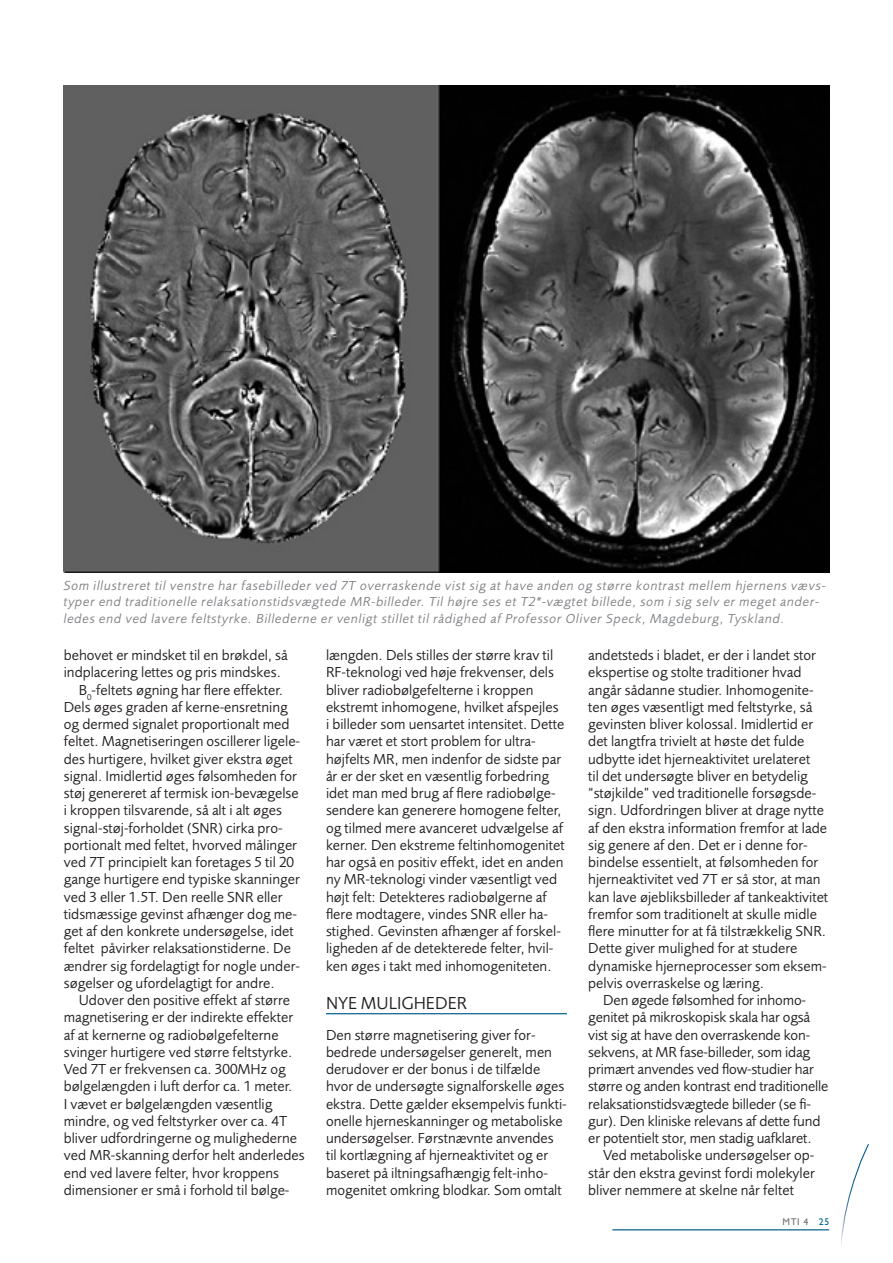
<style>
.page{position:relative;width:893px;height:1263px;background:#fff}
.page>*{position:absolute;margin:0;border:0;box-sizing:border-box;transform-origin:0 0}
.t1{font:18px "Foundry Sans";color:#231f20}
.t2{font:15px/17.2px "Foundry Sans";color:#231f20}
.t3{font:italic 13.5px/16.5px "Foundry Sans";letter-spacing:.05em;color:#808285}
.t4{font:9.75px "Gill Sans Std";color:#6c6d70}
.s1{color:#015d8e}
</style>
<div class="page">
<hr style="left:612px;top:1229px;width:217px;height:1px;background:#015d8e">
<svg style="left:841px;top:1144px;width:28px;height:103px"></svg>
<img style="left:64px;top:85px;width:765px;height:487px">
<hr style="left:326px;top:1013px;width:241px;height:1px;background:#015d8e">
<p class="t3" style="left:64px;top:577px;width:764px">Som illustreret til venstre har fasebilleder ved 7T overraskende vist sig at have anden og større kontrast mellem hjernens vævs&shy;typer end traditionelle relaksationstidsvægtede MR-billeder. Til højre ses et T2*-vægtet billede, som i sig selv er meget ander&shy;ledes end ved lavere feltstyrke. Billederne er venligt stillet til rådighed af Professor Oliver Speck, Magdeburg, Tyskland.</p>
<p class="t2" style="left:64px;top:646px;width:225px">behovet er mindsket til en brøkdel, så</p>
<p class="t2" style="left:64px;top:664px;width:219px">indplacering lettes og pris mindskes.</p>
<p class="t2" style="left:79px;top:681px;width:206px">B<sub>0</sub>-feltets øgning har flere effekter.</p>
<p class="t2" style="left:64px;top:698px;width:226px">Dels øges graden af kerne-ensretning</p>
<p class="t2" style="left:64px;top:715px;width:227px">og dermed signalet proportionalt med</p>
<p class="t2" style="left:64px;top:733px;width:238px">feltet. Magnetiseringen oscillerer ligele-</p>
<p class="t2" style="left:64px;top:750px;width:230px">des hurtigere, hvilket giver ekstra øget</p>
<p class="t2" style="left:64px;top:767px;width:235px">signal. Imidlertid øges følsomheden for</p>
<p class="t2" style="left:64px;top:784px;width:237px">støj genereret af termisk ion-bevægelse</p>
<p class="t2" style="left:64px;top:802px;width:220px">i kroppen tilsvarende, så alt i alt øges</p>
<p class="t2" style="left:64px;top:819px;width:220px">signal-støj-forholdet (SN R) cirka pro-</p>
<p class="t2" style="left:64px;top:836px;width:235px">portionalt med feltet, hvorved målinger</p>
<p class="t2" style="left:64px;top:853px;width:232px">ved 7T principielt kan foretages 5 til 20</p>
<p class="t2" style="left:64px;top:871px;width:238px">gange hurtigere end typiske skanninger</p>
<p class="t2" style="left:64px;top:888px;width:220px">ved 3 eller 1.5T. Den reelle SN R eller</p>
<p class="t2" style="left:64px;top:905px;width:235px">tidsmæssige gevinst afhænger dog me-</p>
<p class="t2" style="left:64px;top:922px;width:232px">get af den konkrete undersøgelse, idet</p>
<p class="t2" style="left:64px;top:940px;width:229px">feltet påvirker relaksationstiderne. De</p>
<p class="t2" style="left:64px;top:957px;width:238px">ændrer sig fordelagtigt for nogle under-</p>
<p class="t2" style="left:64px;top:974px;width:212px">søgelser og ufordelagtigt for andre.</p>
<p class="t2" style="left:79px;top:991px;width:213px">Udover den positive effekt af større</p>
<p class="t2" style="left:64px;top:1009px;width:231px">magnetisering er der indirekte effekter</p>
<p class="t2" style="left:64px;top:1026px;width:216px">af at kernerne og radiobølgefelterne</p>
<p class="t2" style="left:64px;top:1043px;width:230px">svinger hurtigere ved større feltstyrke.</p>
<p class="t2" style="left:64px;top:1060px;width:223px">Ved 7T er frekvensen ca. 300MHz og</p>
<p class="t2" style="left:64px;top:1078px;width:230px">bølgelængden i luft derfor ca. 1 meter.</p>
<p class="t2" style="left:64px;top:1095px;width:210px">I vævet er bølgelængden væsentlig</p>
<p class="t2" style="left:64px;top:1112px;width:225px">mindre, og ved feltstyrker over ca. 4T</p>
<p class="t2" style="left:64px;top:1129px;width:235px">bliver udfordringerne og mulighederne</p>
<p class="t2" style="left:64px;top:1147px;width:242px">ved MR-skanning derfor helt anderledes</p>
<p class="t2" style="left:64px;top:1164px;width:217px">end ved lavere felter, hvor kroppens</p>
<p class="t2" style="left:64px;top:1181px;width:227px">dimensioner er små i forhold til bølge-</p>
<p class="t2" style="left:326px;top:646px;width:240px">længden. Dels stilles der større krav til RF-teknologi ved høje frekvenser, dels bliver radiobølgefelterne i kroppen ekstremt inhomogene, hvilket afspejles i billeder som uensartet intensitet. Dette har været et stort problem for ultra&shy;højfelts MR, men indenfor de sidste par år er der sket en væsentlig forbedring idet man med brug af flere radiobølge&shy;sendere kan generere homogene felter, og tilmed mere avanceret udvælgelse af kerner. Den ekstreme feltinhomogenitet har også en positiv effekt, idet en anden ny MR-teknologi vinder væsentligt ved højt felt: Detekteres radiobølgerne af flere modtagere, vindes SN R eller ha&shy;stighed. Gevinsten afhænger af forskel&shy;ligheden af de detekterede felter, hvil&shy;ken øges i takt med inhomogeniteten.</p>
<p class="t1" style="left:326px;top:992px;width:138px">Nye mu ligheder</p>
<p class="t2" style="left:326px;top:1026px;width:242px">Den større magnetisering giver for&shy;bedrede undersøgelser generelt, men derudover er der bonus i de tilfælde hvor de undersøgte signalforskelle øges ekstra. Dette gælder eksempelvis funkti&shy;onelle hjerneskanninger og metaboliske undersøgelser. Førstnævnte anvendes til kortlægning af hjerneaktivitet og er baseret på iltningsafhængig felt-inho&shy;mogenitet omkring blodkar. Som omtalt</p>
<p class="t2" style="left:588px;top:646px;width:242px">andetsteds i bladet, er der i landet stor ekspertise og stolte traditioner hvad angår sådanne studier. Inhomogenite&shy;ten øges væsentligt med feltstyrke, så gevinsten bliver kolossal. Imidlertid er det langtfra trivielt at høste det fulde udbytte idet hjerneaktivitet urelateret<br>til det undersøgte bliver en betydelig “støjkilde” ved traditionelle forsøgsde&shy;sign. Udfordringen bliver at drage nytte af den ekstra information fremfor at lade sig genere af den. Det er i denne for&shy;bindelse essentielt, at følsomheden for hjerneaktivitet ved 7T er så stor, at man kan lave øjebliksbilleder af tankeaktivitet fremfor som traditionelt at skulle midle flere minutter for at få tilstrækkelig SN R.<br>Dette giver mulighed for at studere dynamiske hjerneprocesser som eksem&shy;pelvis overraskelse og læring.</p>
<p class="t2" style="left:588px;top:991px;width:242px;text-indent:15px">Den øgede følsomhed for inhomo&shy;genitet på mikroskopisk skala har også vist sig at have den overraskende kon&shy;sekvens, at MR fase-billeder, som idag primært anvendes ved flow-studier har større og anden kontrast end traditionelle relaksationstidsvægtede billeder (se fi&shy;gur). Den kliniske relevans af dette fund er potentielt stor, men stadig uafklaret.</p>
<p class="t2" style="left:588px;top:1147px;width:228px;text-align:justify;text-indent:15px">Ved metaboliske undersøgelser op&shy;står den ekstra gevinst fordi molekyler bliver nemmere at skelne når feltet</p>
<p class="t4" style="left:782px;top:1216px;width:48px">MTI 4 <span class="s1">25</span></p>
</div>
